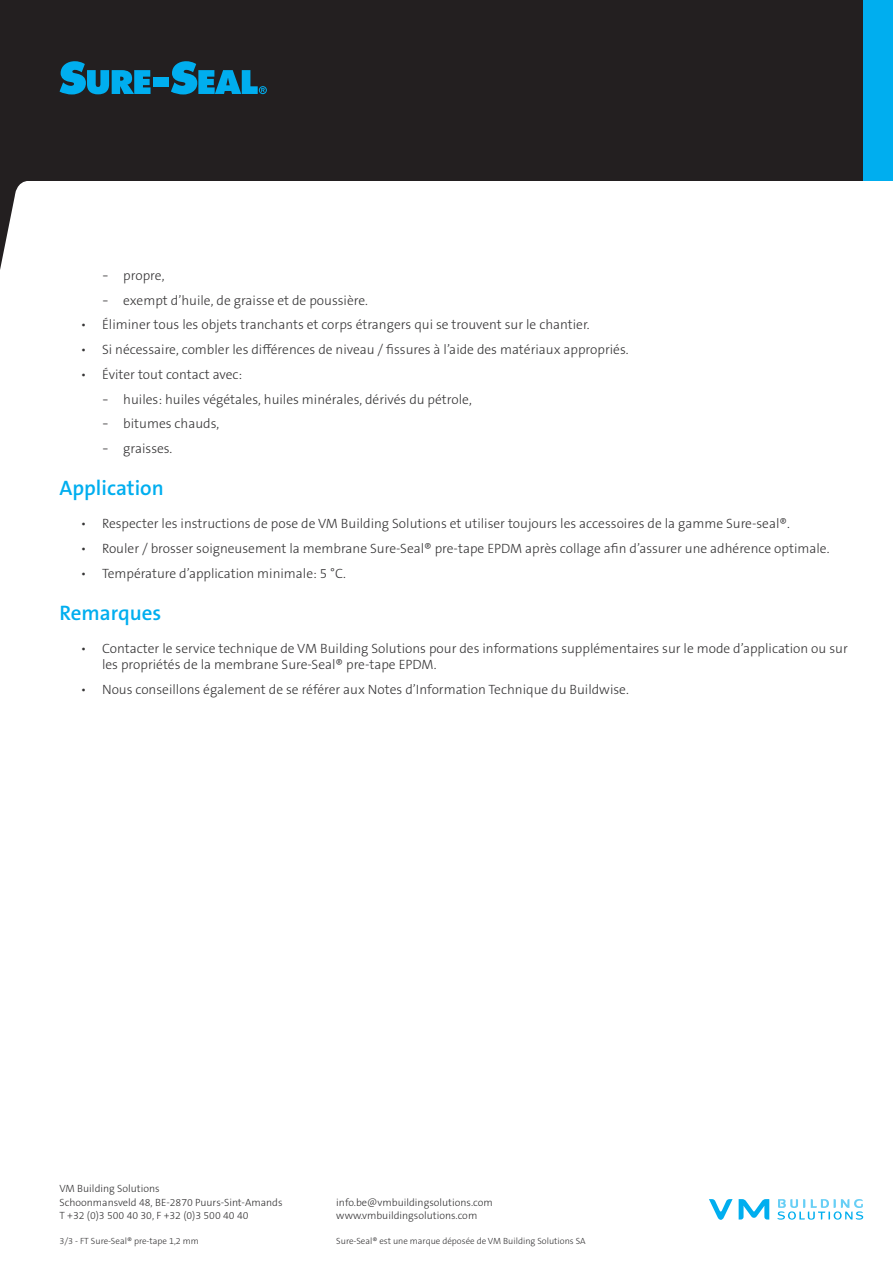
<style>
.page{position:relative;width:893px;height:1263px;background:#fff}
.page>*{position:absolute;margin:0;border:0;box-sizing:border-box;transform-origin:0 0}
.SECTION{font:600 21px "The Sans B W6";color:#00aeef}
.t1{font:300 13.5px/16.2px "The Sans B W3";color:#363536}
.t2{font:300 10.5px/13.5px "The Sans B W3";color:#363536}
.t3{font:300 9px "The Sans B W3";color:#363536}
.s1{font-family:"Rubik"}
</style>
<div class="page">
<div style="left:0;top:0;width:886px;height:181px;background:#231f20"></div>
<div style="left:863px;top:0;width:30px;height:181px;background:#00aeef"></div>
<svg style="left:1px;top:181px;width:26px;height:84px"></svg>
<hr style="left:0;top:181px;width:1px;height:89px;background:#231f20">
<svg style="left:60px;top:61px;width:91px;height:33px"></svg>
<div style="left:154px;top:78px;width:15px;height:9px;background:#00aeef"></div>
<svg style="left:171px;top:61px;width:96px;height:33px"></svg>
<svg style="left:709px;top:1199px;width:60px;height:21px"></svg>
<svg style="left:777px;top:1199px;width:86px;height:21px"></svg>
<p class="t1" style="left:102px;top:267px;width:64px"><span class="s1">-</span> propre,</p>
<p class="t1" style="left:102px;top:292px;width:268px"><span class="s1">-</span> exempt d’huile, de graisse et de poussière.</p>
<p class="t1" style="left:81px;top:317px;width:510px">• Éliminer tous les objets tranchants et corps étrangers qui se trouvent sur le chantier.</p>
<p class="t1" style="left:81px;top:342px;width:549px">• Si nécessaire, combler les différences de niveau / fissures à l’aide des matériaux appropriés.</p>
<p class="t1" style="left:81px;top:366px;width:163px">• Éviter tout contact avec:</p>
<p class="t1" style="left:102px;top:391px;width:371px"><span class="s1">-</span> huiles: huiles végétales, huiles minérales, dérivés du pétrole,</p>
<p class="t1" style="left:102px;top:416px;width:119px"><span class="s1">-</span> bitumes chauds,</p>
<p class="t1" style="left:102px;top:440px;width:72px"><span class="s1">-</span> graisses.</p>
<p class="SECTION" style="left:60px;top:475px;width:106px">Application</p>
<p class="t1" style="left:81px;top:516px;width:711px">• Respecter les instructions de pose de VM Building Solutions et utiliser toujours les accessoires de la gamme Sure-seal®.</p>
<p class="t1" style="left:81px;top:540px;width:750px">• Rouler / brosser soigneusement la membrane Sure-Seal® pre-tape EPDM après collage afin d’assurer une adhérence optimale.</p>
<p class="t1" style="left:81px;top:565px;width:267px">• Température d’application minimale: 5 °C.</p>
<p class="SECTION" style="left:60px;top:599px;width:103px">Remarques</p>
<p class="t1" style="left:102px;top:641px;width:747px;text-indent:-21px">• Contacter le service technique de VM Building Solutions pour des informations supplémentaires sur le mode d’application ou sur les propriétés de la membrane Sure-Seal® pre-tape EPDM.</p>
<p class="t1" style="left:81px;top:681px;width:550px">• Nous conseillons également de se référer aux Notes d’Information Technique du Buildwise.</p>
<p class="t2" style="left:60px;top:1182px;width:225px">VM Building Solutions<br>Schoonmansveld 48, BE-2870 Puurs-Sint-Amands<br>T +32 (0)3 500 40 30, F +32 (0)3 500 40 40</p>
<p class="t2" style="left:336px;top:1196px;width:158px">info.be@vmbuildingsolutions.com www.vmbuildingsolutions.com</p>
<p class="t3" style="left:60px;top:1235px;width:141px">3/3 - FT Sure-Seal® pre-tape 1,2 mm</p>
<p class="t3" style="left:336px;top:1235px;width:251px">Sure-Seal® est une marque déposée de VM Building Solutions SA</p>
</div>
